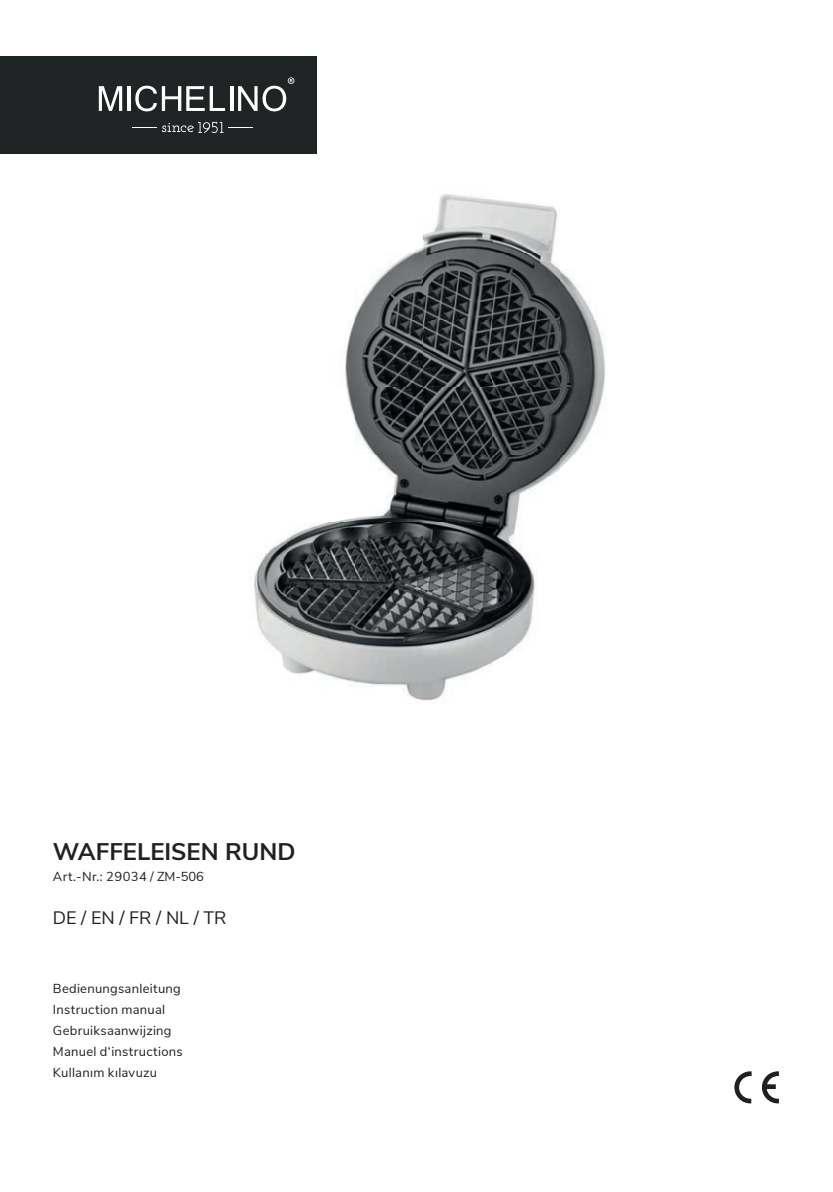
<style>
.page{position:relative;width:833px;height:1192px;background:#fff}
.page>*{position:absolute;margin:0;border:0;box-sizing:border-box;transform-origin:0 0}
.t1{font:700 24px "Nunito Sans";color:#231f20}
.t2{font:18px "Nunito Sans";color:#231f20}
.t3{font:13px/21px "Nunito Sans";letter-spacing:.02em;color:#231f20}
</style>
<div class="page">
<div style="left:0;top:57px;width:316px;height:97px;background:#212425"></div>
<svg style="left:99px;top:86px;width:23px;height:25px"></svg>
<hr style="left:127px;top:86px;width:3px;height:25px;background:#fff">
<svg style="left:135px;top:86px;width:90px;height:25px"></svg>
<hr style="left:230px;top:86px;width:3px;height:25px;background:#fff">
<svg style="left:132px;top:122px;width:121px;height:11px"></svg>
<svg style="left:238px;top:77px;width:56px;height:34px"></svg>
<svg style="left:734px;top:1071px;width:17px;height:32px"></svg>
<svg style="left:762px;top:1071px;width:17px;height:32px"></svg>
<img style="left:254px;top:194px;width:351px;height:507px">
<h1 class="t1" style="left:53px;top:834px;width:244px">WAFFELEISEN RUND</h1>
<p class="t3" style="left:53px;top:865px;width:152px">Art.-Nr.: 29034 / ZM-506</p>
<h2 class="t2" style="left:53px;top:904px;width:175px">DE / EN / FR / NL / TR</h2>
<p class="t3" style="left:53px;top:977px;width:131px">Bedienungsanleitung<br>Instruction manual<br>Gebruiksaanwijzing<br>Manuel d‘instructions<br>Kullanım kılavuzu</p>
</div>
